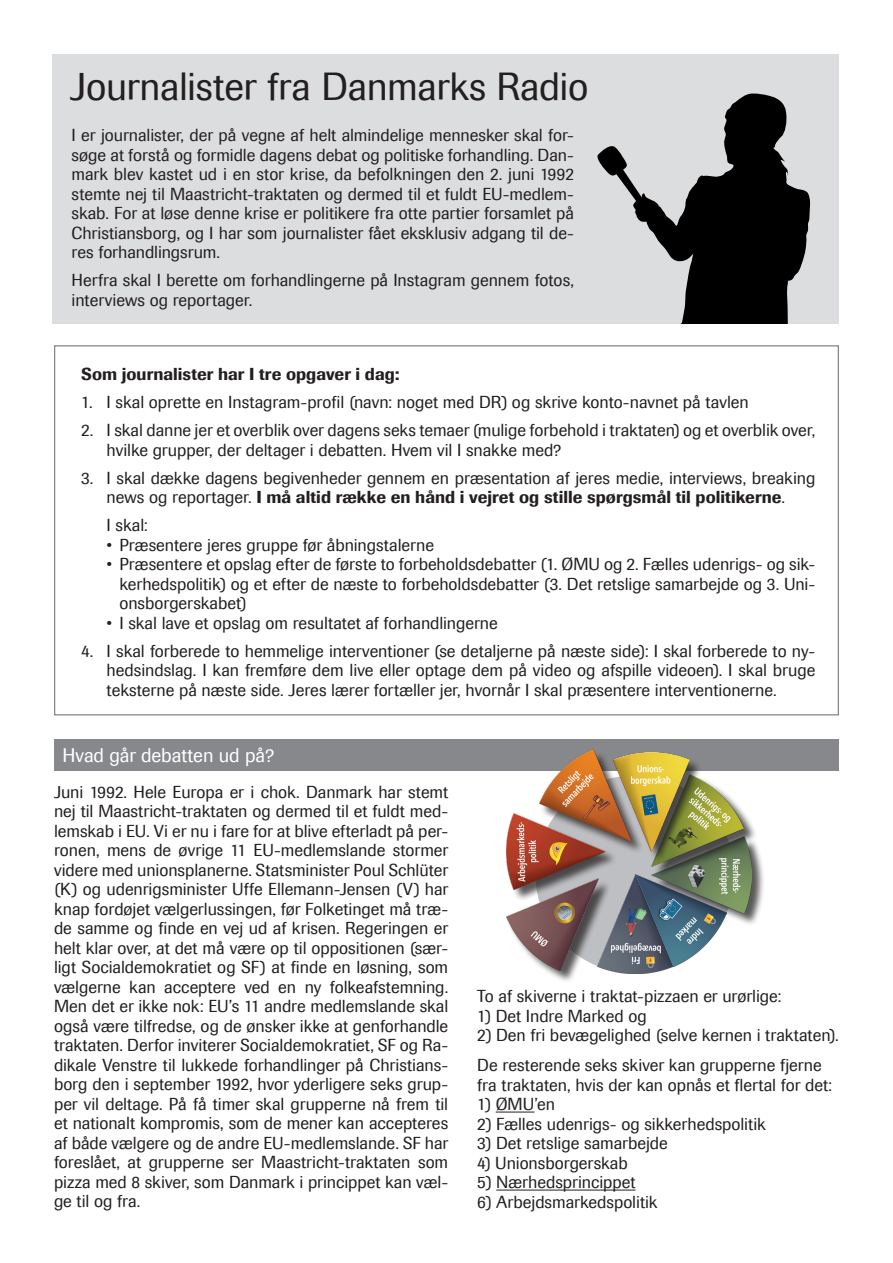
<style>
.page{position:relative;width:893px;height:1263px;background:#fff}
.page>*{position:absolute;margin:0;border:0;box-sizing:border-box;transform-origin:0 0}
.Rubrik{font:39px "Berthold Imago BQ";letter-spacing:-.01em;color:#231f20}
.brød_14{font:19.5px "Berthold Imago BQ";letter-spacing:-.005em;color:#fff}
.BRØD{font:17.25px/19.5px "Berthold Imago BQ";color:#231f20;text-align:justify}
.BRØD-2{font:500 17.25px "Imago";letter-spacing:.005em;color:#231f20}
.s1{font-family:"Imago";font-weight:500}
</style>
<div class="page">
<div style="left:54px;top:739px;width:785px;height:32px;background:#86888b"></div>
<div style="left:52px;top:54px;width:787px;height:269px;background:#dcdddf"></div>
<div style="left:507px;top:814px;width:111px;height:88px;background:#231f20;opacity:.75"></div>
<img style="left:507px;top:814px;width:99px;height:65px">
<img style="left:597px;top:875px;width:76px;height:99px">
<img style="left:635px;top:875px;width:86px;height:91px">
<div style="left:653px;top:837px;width:112px;height:89px;background:#231f20;opacity:.75"></div>
<img style="left:652px;top:867px;width:100px;height:46px">
<div style="left:540px;top:750px;width:105px;height:105px;background:#231f20;opacity:.75"></div>
<img style="left:539px;top:749px;width:93px;height:92px">
<div style="left:653px;top:776px;width:104px;height:103px;background:#231f20;opacity:.75"></div>
<img style="left:652px;top:776px;width:92px;height:91px">
<div style="left:615px;top:753px;width:88px;height:111px;background:#231f20;opacity:.75"></div>
<img style="left:614px;top:752px;width:76px;height:99px">
<div style="left:508px;top:880px;width:103px;height:103px;background:#231f20;opacity:.75"></div>
<img style="left:507px;top:879px;width:91px;height:91px">
<svg style="left:597px;top:94px;width:213px;height:229px"></svg>
<hr style="left:496px;top:1111px;width:38px;height:1px;background:#231f20">
<hr style="left:496px;top:1189px;width:139px;height:1px;background:#231f20">
<p class="Rubrik" style="left:70px;top:63px;width:520px">Journalister fra Danmarks Radio</p>
<p class="BRØD" style="left:72px;top:126px;width:504px">I er journalister, der på vegne af helt almindelige mennesker skal for&shy;søge at forstå og formidle dagens debat og politiske forhandling. Dan&shy;mark blev kastet ud i en stor krise, da befolkningen den 2. juni 1992 stemte nej til Maastricht-traktaten og dermed til et fuldt EU-medlem&shy;skab. For at løse denne krise er politikere fra otte partier forsamlet på Christiansborg, og I har som journalister fået eksklusiv adgang til de&shy;res forhandlingsrum.</p>
<p class="BRØD" style="left:72px;top:271px;width:504px">Herfra skal I berette om forhandlingerne på Instagram gennem fotos, interviews og reportager.</p>
<p class="BRØD-2" style="left:81px;top:364px;width:320px">Som journalister har I tre opgaver i dag:</p>
<p class="BRØD" style="left:81px;top:393px;width:669px">1. I skal oprette en Instagram-profil (navn: noget med DR) og skrive konto-navnet på tavlen</p>
<p class="BRØD" style="left:81px;top:421px;width:736px">2. I skal danne jer et overblik over dagens seks temaer (mulige forbehold i traktaten) og et overblik over,</p>
<p class="BRØD" style="left:107px;top:440px;width:456px">hvilke grupper, der deltager i debatten. Hvem vil I snakke med?</p>
<p class="BRØD" style="left:81px;top:468px;width:736px;text-align:center">3. I skal dække dagens begivenheder gennem en præsentation af jeres medie, interviews, breaking news og reportager. <span class="s1">I må altid række en hånd i vejret og stille spørgsmål til politikerne</span>.</p>
<p class="BRØD" style="left:107px;top:516px;width:43px">I skal:</p>
<p class="BRØD" style="left:107px;top:535px;width:329px">• Præsentere jeres gruppe før åbningstalerne</p>
<p class="BRØD" style="left:119px;top:555px;width:697px;text-indent:-13px">• Præsentere et opslag efter de første to forbeholdsdebatter (1. ØMU og 2. Fælles udenrigs- og sik&shy;kerhedspolitik) og et efter de næste to forbeholdsdebatter (3. Det retslige samarbejde og 3. Uni&shy;onsborgerskabet)</p>
<p class="BRØD" style="left:107px;top:613px;width:393px">• I skal lave et opslag om resultatet af forhandlingerne</p>
<p class="BRØD" style="left:107px;top:641px;width:710px;text-indent:-26px">4. I skal forberede to hemmelige interventioner (se detaljerne på næste side): I skal forberede to ny&shy;hedsindslag. I kan fremføre dem live eller optage dem på video og afspille videoen). I skal bruge teksterne på næste side. Jeres lærer fortæller jer, hvornår I skal præsentere interventionerne.</p>
<p class="brød_14" style="left:63px;top:744px;width:213px">Hvad går debatten ud på?</p>
<p class="BRØD" style="left:54px;top:782px;width:396px">Juni 1992. Hele Europa er i chok. Danmark har stemt nej til Maastricht-traktaten og dermed til et fuldt med&shy;lemskab i EU. Vi er nu i fare for at blive efterladt på per&shy;ronen, mens de øvrige 11 EU-medlemslande stormer videre med unionsplanerne. Statsminister Poul Schlüter (K) og udenrigsminister Uffe Ellemann-Jensen (V) har knap fordøjet vælgerlussingen, før Folketinget må træ&shy;de samme og finde en vej ud af krisen. Regeringen er helt klar over, at det må være op til oppositionen (sær&shy;ligt Socialdemokratiet og SF) at finde en løsning, som vælgerne kan acceptere ved en ny folkeafstemning.<br>Men det er ikke nok: EU’s 11 andre medlemslande skal også være tilfredse, og de ønsker ikke at genforhandle traktaten. Derfor inviterer Socialdemokratiet, SF og Ra&shy;dikale Venstre til lukkede forhandlinger på Christians&shy;borg den i september 1992, hvor yderligere seks grup&shy;per vil deltage. På få timer skal grupperne nå frem til et nationalt kompromis, som de mener kan accepteres af både vælgere og de andre EU-medlemslande. SF har foreslået, at grupperne ser Maastricht-traktaten som pizza med 8 skiver, som Danmark i princippet kan væl&shy;ge til og fra.</p>
<p class="BRØD" style="left:477px;top:987px;width:306px">To af skiverne i traktat-pizzaen er urørlige:</p>
<p class="BRØD" style="left:477px;top:1006px;width:171px">1) Det Indre Marked og</p>
<p class="BRØD" style="left:477px;top:1026px;width:363px">2) Den fri bevægelighed (selve kernen i traktaten).</p>
<p class="BRØD" style="left:477px;top:1056px;width:346px">De resterende seks skiver kan grupperne fjerne</p>
<p class="BRØD" style="left:477px;top:1075px;width:356px">fra traktaten, hvis der kan opnås et flertal for det:</p>
<p class="BRØD" style="left:477px;top:1095px;width:79px">1) ØMU’en</p>
<p class="BRØD" style="left:477px;top:1114px;width:290px">2) Fælles udenrigs- og sikkerhedspolitik</p>
<p class="BRØD" style="left:477px;top:1134px;width:192px">3) Det retslige samarbejde</p>
<p class="BRØD" style="left:477px;top:1153px;width:152px">4) Unionsborgerskab</p>
<p class="BRØD" style="left:477px;top:1173px;width:160px">5) Nærhedsprincippet</p>
<p class="BRØD" style="left:477px;top:1192px;width:182px">6) Arbejdsmarkedspolitik</p>
</div>
